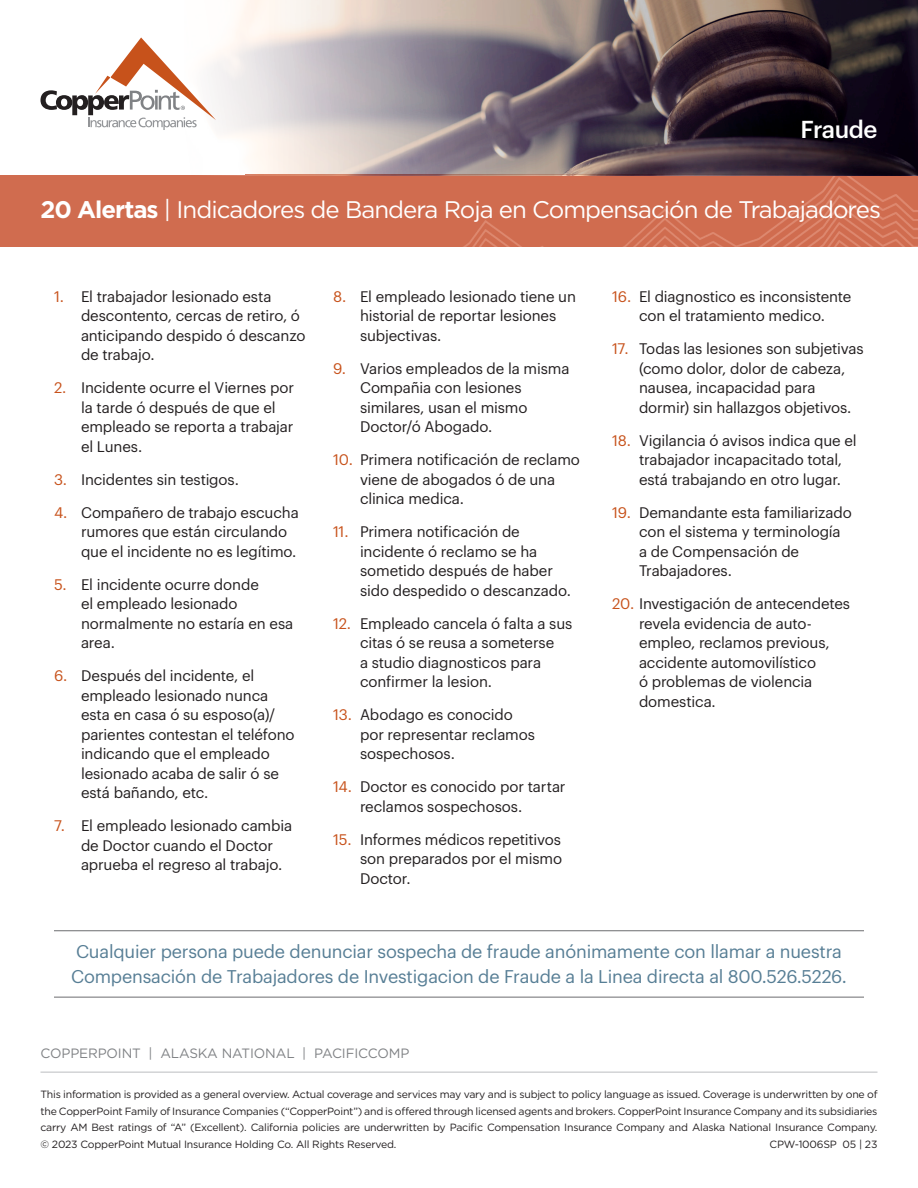
<style>
.page{position:relative;width:918px;height:1188px;background:#fff}
.page>*{position:absolute;margin:0;border:0;box-sizing:border-box;transform-origin:0 0}
.t1{font:24px "Gotham";letter-spacing:-.04em;color:#fff}
.t2{font:500 24px "Graphik";letter-spacing:-.02em;color:#fff}
.Pull_Quote_w_Rules{font:18px/25.5px "Graphik";letter-spacing:-.01em;color:#577e95}
.t3{font:15px/19.5px "Graphik";letter-spacing:-.01em;color:#231f20}
.Company_Name_Footer{font:13.5px "Gotham";letter-spacing:-.01em;color:#808285}
.Footer_Disclaimer{font:10.5px "Gotham";letter-spacing:-.02em;color:#231f20}
.s1{font-weight:700}
.s2{color:#c7521b}
</style>
<div class="page">
<hr style="left:40px;top:1072px;width:838px;height:1px;background:#bcbdc0">
<div style="left:0;top:175px;width:918px;height:71px;background:#d06c4f"></div>
<img style="left:464px;top:176px;width:454px;height:70px">
<div style="left:0;top:0;width:918px;height:176px;background:#fff"></div>
<img style="left:185px;top:0;width:83px;height:176px">
<svg style="left:268px;top:0;width:650px;height:176px;background:#71656b"></svg>
<svg style="left:41px;top:38px;width:175px;height:92px"></svg>
<hr style="left:54px;top:930px;width:810px;height:1px;background:#6c6d70">
<hr style="left:54px;top:997px;width:810px;height:1px;background:#6c6d70">
<p class="t2" style="left:801px;top:111px;width:78px">Fraude</p>
<p class="t1" style="left:40px;top:194px;width:842px"><span class="s1">20 Alertas</span> | Indicadores de Bandera Roja en Compensación de Trabajadores</p>
<p class="t3" style="left:81px;top:285px;width:226px;text-indent:-27px"><span class="s2">1.</span> El trabajador lesionado esta descontento, cercas de retiro, ó anticipando despido ó descanzo de trabajo.</p>
<p class="t3" style="left:81px;top:377px;width:215px;text-indent:-27px"><span class="s2">2.</span> Incidente ocurre el Viernes por la tarde ó después de que el empleado se reporta a trabajar el Lunes.</p>
<p class="t3" style="left:54px;top:468px;width:186px"><span class="s2">3.</span> Incidentes sin testigos.</p>
<p class="t3" style="left:81px;top:501px;width:219px;text-indent:-27px"><span class="s2">4.</span> Compañero de trabajo escucha rumores que están circulando que el incidente no es legítimo.</p>
<p class="t3" style="left:81px;top:573px;width:214px;text-indent:-27px"><span class="s2">5.</span> El incidente ocurre donde<br>el empleado lesionado normalmente no estaría en esa area.</p>
<p class="t3" style="left:81px;top:665px;width:215px;text-indent:-27px"><span class="s2">6.</span> Después del incidente, el empleado lesionado nunca esta en casa ó su esposo(a)/ parientes contestan el teléfono indicando que el empleado lesionado acaba de salir ó se está bañando, etc.</p>
<p class="t3" style="left:81px;top:815px;width:213px;text-indent:-27px"><span class="s2">7.</span> El empleado lesionado cambia de Doctor cuando el Doctor aprueba el regreso al trabajo.</p>
<p class="t3" style="left:360px;top:285px;width:217px;text-indent:-27px"><span class="s2">8.</span> El empleado lesionado tiene un historial de reportar lesiones subjectivas.</p>
<p class="t3" style="left:360px;top:357px;width:211px;text-indent:-27px"><span class="s2">9.</span> Varios empleados de la misma<br>Compañia con lesiones similares, usan el mismo<br>Doctor/ó Abogado.</p>
<p class="t3" style="left:360px;top:449px;width:221px;text-indent:-27px"><span class="s2">10.</span> Primera notificación de reclamo viene de abogados ó de una clinica medica.</p>
<p class="t3" style="left:360px;top:521px;width:213px;text-indent:-27px"><span class="s2">11.</span> Primera notificación de incidente ó reclamo se ha sometido después de haber sido despedido o descanzado.</p>
<p class="t3" style="left:360px;top:612px;width:214px;text-indent:-27px"><span class="s2">12.</span> Empleado cancela ó falta a sus citas ó se reusa a someterse<br>a studio diagnosticos para confirmer la lesion.</p>
<p class="t3" style="left:360px;top:704px;width:177px;text-indent:-27px"><span class="s2">13.</span> Abodago es conocido por representar reclamos sospechosos.</p>
<p class="t3" style="left:360px;top:776px;width:207px;text-indent:-27px"><span class="s2">14.</span> Doctor es conocido por tartar reclamos sospechosos.</p>
<p class="t3" style="left:360px;top:828px;width:204px;text-align:justify;text-indent:-27px"><span class="s2">15.</span> Informes médicos repetitivos son preparados por el mismo Doctor.</p>
<p class="t3" style="left:612px;top:285px;width:241px;text-align:center"><span class="s2">16.</span> El diagnostico es inconsistente con el tratamiento medico.</p>
<p class="t3" style="left:639px;top:338px;width:226px;text-indent:-27px"><span class="s2">17.</span> Todas las lesiones son subjetivas (como dolor, dolor de cabeza, nausea, incapacidad para dormir) sin hallazgos objetivos.</p>
<p class="t3" style="left:639px;top:429px;width:219px;text-indent:-27px"><span class="s2">18.</span> Vigilancia ó avisos indica que el trabajador incapacitado total, está trabajando en otro lugar.</p>
<p class="t3" style="left:639px;top:501px;width:214px;text-indent:-27px"><span class="s2">19.</span> Demandante esta familiarizado con el sistema y terminología a de Compensación de<br>Trabajadores.</p>
<p class="t3" style="left:639px;top:593px;width:213px;text-indent:-27px"><span class="s2">20.</span> Investigación de antecendetes revela evidencia de auto&shy;empleo, reclamos previous, accidente automovilístico<br>ó problemas de violencia domestica.</p>
<p class="Pull_Quote_w_Rules" style="left:71px;top:937px;width:777px">Cualquier persona puede denunciar sospecha de fraude anónimamente con llamar a nuestra<br>Compensación de Trabajadores de Investigacion de Fraude a la Linea directa al 800.526.5226.</p>
<p class="Company_Name_Footer" style="left:40px;top:1044px;width:370px">COPPERPOINT | ALASKA NATIONAL | PACIFICCOMP</p>
<p class="Footer_Disclaimer" style="left:40px;top:1088px;width:839px">This information is provided as a general overview. Actual coverage and services may vary and is subject to policy language as issued. Coverage is underwritten by one of</p>
<p class="Footer_Disclaimer" style="left:40px;top:1104px;width:839px">the CopperPoint Family of Insurance Companies (“CopperPoint”) and is offered through licensed agents and brokers. CopperPoint Insurance Company and its subsidiaries</p>
<p class="Footer_Disclaimer" style="left:40px;top:1121px;width:838px">carry AM Best ratings of “A” (Excellent). California policies are underwritten by Pacific Compensation Insurance Company and Alaska National Insurance Company.</p>
<p class="Footer_Disclaimer" style="left:40px;top:1137px;width:358px">© 2023 CopperPoint Mutual Insurance Holding Co. All Rights Reserved.</p>
<p class="Footer_Disclaimer" style="left:770px;top:1137px;width:109px">CPW-1006SP 05 | 23</p>
</div>
